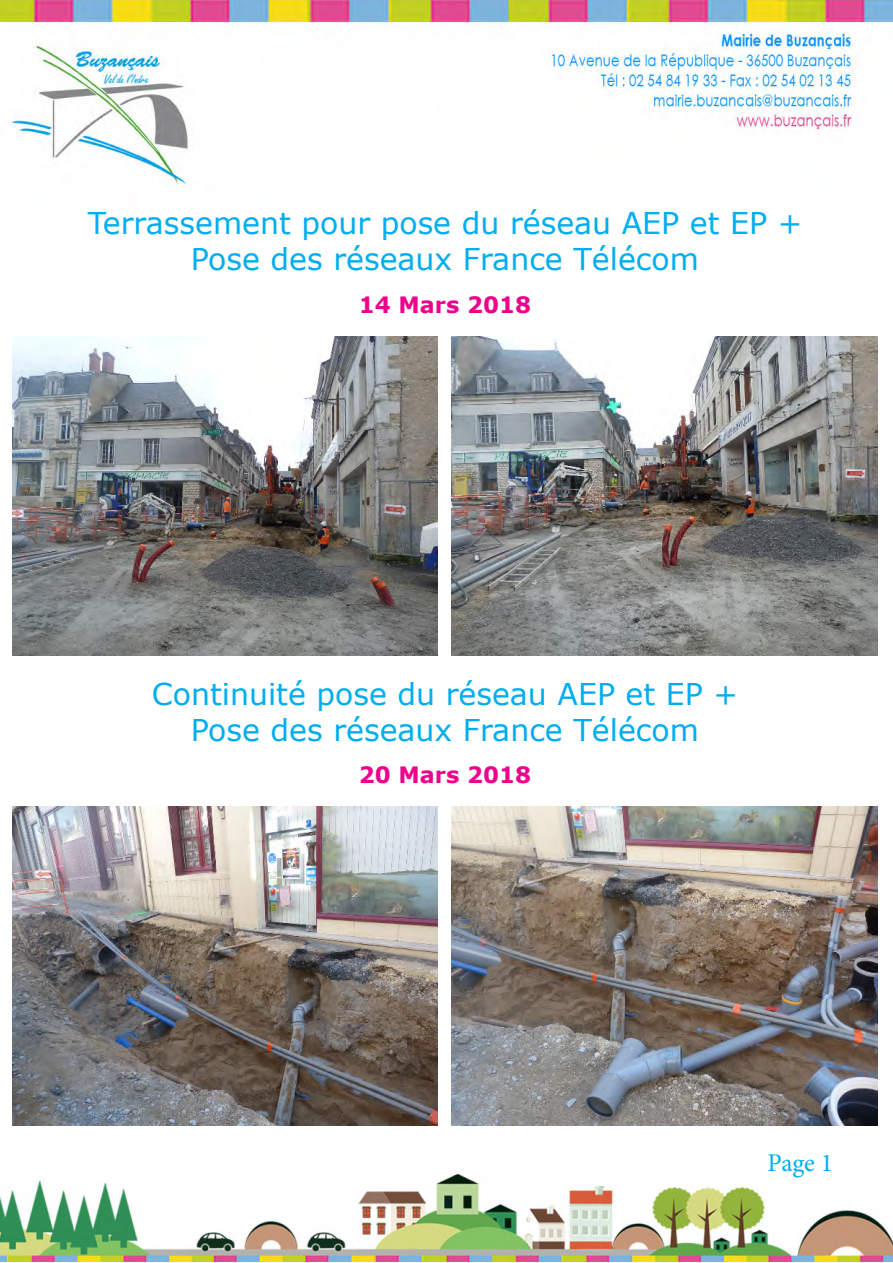
<style>
.page{position:relative;width:893px;height:1263px;background:#fff}
.page>*{position:absolute;margin:0;border:0;box-sizing:border-box;transform-origin:0 0}
.t1{font:30px "Verdana";color:#00aeef}
.t2{font:25.5px "Minion Pro";color:#00aeef}
.t3{font:700 22.5px "Verdana";color:#ed028c}
</style>
<div class="page">
<img style="left:0;top:0;width:893px;height:186px">
<img style="left:0;top:1049px;width:893px;height:213px">
<img style="left:13px;top:336px;width:425px;height:319px">
<img style="left:452px;top:336px;width:425px;height:319px">
<img style="left:13px;top:807px;width:425px;height:319px">
<img style="left:452px;top:807px;width:425px;height:319px">
<p class="t1" style="left:88px;top:203px;width:716px">Terrassement pour pose du réseau AEP et EP +</p>
<p class="t1" style="left:191px;top:239px;width:509px">Pose des réseaux France Télécom</p>
<p class="t3" style="left:359px;top:289px;width:174px">14 Mars 2018</p>
<p class="t1" style="left:152px;top:673px;width:588px">Continuité pose du réseau AEP et EP +</p>
<p class="t1" style="left:191px;top:709px;width:509px">Pose des réseaux France Télécom</p>
<p class="t3" style="left:359px;top:759px;width:174px">20 Mars 2018</p>
<p class="t2" style="left:767px;top:1145px;width:67px">Page 1</p>
</div>
